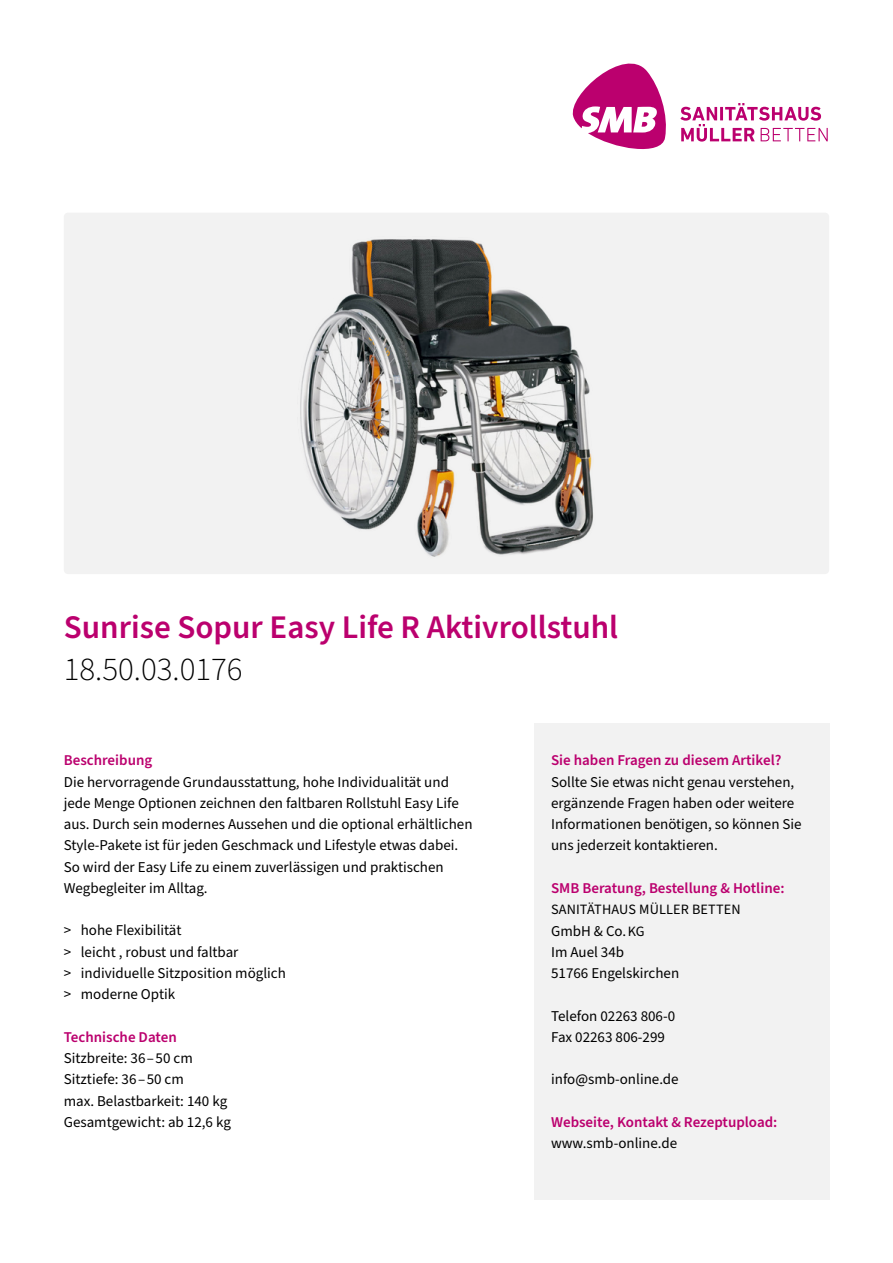
<style>
.page{position:relative;width:893px;height:1263px;background:#fff}
.page>*{position:absolute;margin:0;border:0;box-sizing:border-box;transform-origin:0 0}
.t1{font:600 33px "Source Sans Pro";color:#bb006e}
.t2{font:300 33px "Source Sans Pro";color:#000}
.t3{font:15px/21.3px "Source Sans Pro";color:#000}
.t4{font:600 15px "Source Sans Pro";color:#bb006e}
.t5{font:14.25px "Source Sans Pro";letter-spacing:.01em;color:#000}
.s1{font-size:14.25px}
</style>
<div class="page">
<div style="left:534px;top:723px;width:295px;height:476px;background:#f2f2f2"></div>
<svg style="left:572px;top:63px;width:94px;height:86px"></svg>
<svg style="left:680px;top:103px;width:148px;height:39px"></svg>
<div style="left:64px;top:213px;width:765px;height:361px;background:#f2f2f2;border-radius:4px"></div>
<img style="left:300px;top:239px;width:293px;height:318px">
<h1 class="t1" style="left:64px;top:605px;width:556px">Sunrise Sopur Easy Life R Aktivrollstuhl</h1>
<h1 class="t2" style="left:64px;top:647px;width:180px">18.50.03.0176</h1>
<p class="t4" style="left:64px;top:750px;width:90px">Beschreibung</p>
<p class="t3" style="left:64px;top:771px;width:410px">Die hervorragende Grundausstattung, hohe Individualität und jede Menge Optionen zeichnen den faltbaren Rollstuhl Easy Life aus. Durch sein modernes Aussehen und die optional erhältlichen Style-Pakete ist für jeden Geschmack und Lifestyle etwas dabei.<br>So wird der Easy Life zu einem zuverlässigen und praktischen Wegbegleiter im Alltag.</p>
<p class="t3" style="left:64px;top:920px;width:224px">&gt; hohe Flexibilität<br>&gt; leicht , robust und faltbar<br>&gt; individuelle Sitzposition möglich &gt; moderne Optik</p>
<p class="t4" style="left:64px;top:1027px;width:114px">Technische Daten</p>
<p class="t3" style="left:64px;top:1048px;width:169px">Sitzbreite: 36 – 50 cm<br>Sitztiefe: 36 – 50 cm<br>max. Belastbarkeit: 140 kg<br>Gesamtgewicht: ab 12,6 kg</p>
<p class="t4" style="left:551px;top:750px;width:232px">Sie haben Fragen zu diesem Artikel?</p>
<p class="t3" style="left:551px;top:771px;width:252px">Sollte Sie etwas nicht genau verstehen, ergänzende Fragen haben oder weitere Informationen benötigen, so können Sie uns jederzeit kontaktieren.</p>
<p class="t4" style="left:551px;top:878px;width:235px">SMB Beratung, Bestellung &amp; Hotline:</p>
<p class="t5" style="left:551px;top:900px;width:191px">SANITÄTHAUS MÜLLER BETTEN</p>
<p class="t3" style="left:551px;top:920px;width:130px">GmbH &amp; Co. <span class="s1">KG<br></span>Im Auel 34b<br>51766 Engelskirchen</p>
<p class="t3" style="left:551px;top:1005px;width:126px">Telefon 02263 806-0<br>Fax 02263 806-299</p>
<p class="t3" style="left:551px;top:1069px;width:129px">info@smb-online.de</p>
<p class="t4" style="left:551px;top:1112px;width:228px">Webseite, Kontakt &amp; Rezeptupload:</p>
<p class="t3" style="left:551px;top:1133px;width:128px">www.smb-online.de</p>
</div>
